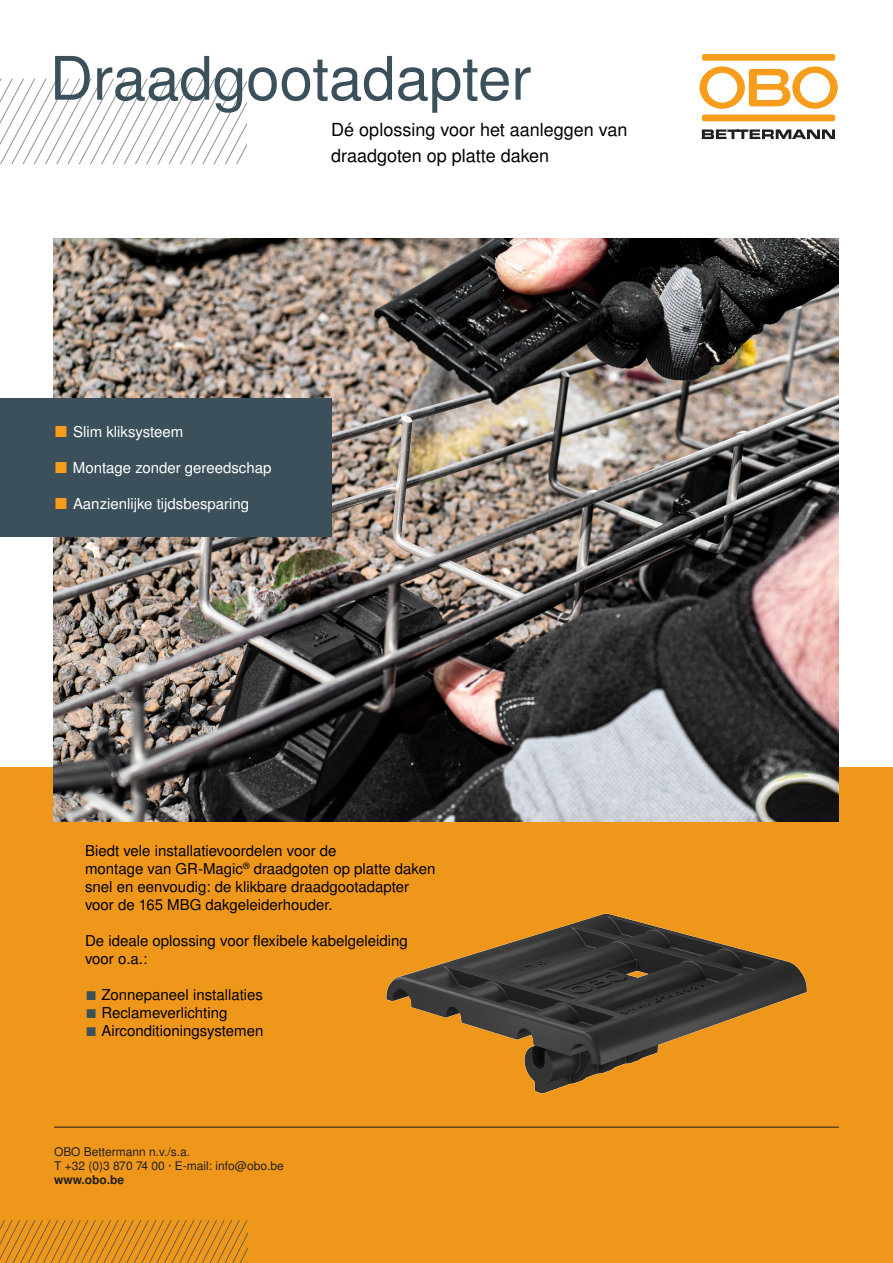
<style>
.page{position:relative;width:893px;height:1263px;background:#fff}
.page>*{position:absolute;margin:0;border:0;box-sizing:border-box;transform-origin:0 0}
.t1{font:60px "Nimbus San LOT";color:#3b505b}
.t2{font:18px "Nimbus San LOT";color:#000}
.t3{font:15px/18px "Nimbus San LOT";color:#000}
.t4{font:15px "Nimbus San LOT";color:#fff}
.t5{font:12px "Nimbus San LOT";color:#231f20}
.t6{font:700 12px "Nimbus San LOT";color:#231f20}
.s1{color:#f89c1c}
.s2{font-size:12px;color:#3b505b}
</style>
<div class="page">
<svg style="left:0;top:79px;width:247px;height:85px"></svg>
<div style="left:0;top:767px;width:893px;height:496px;background:#ef971b"></div>
<img style="left:54px;top:238px;width:785px;height:584px">
<div style="left:0;top:398px;width:331px;height:138px;background:#3b505b"></div>
<img style="left:347px;top:747px;width:492px;height:380px">
<div style="left:702px;top:115px;width:133px;height:6px;background:#f89c1c;border-radius:2px"></div>
<svg style="left:699px;top:66px;width:139px;height:43px"></svg>
<div style="left:702px;top:54px;width:133px;height:7px;background:#f89c1c;border-radius:2px"></div>
<svg style="left:702px;top:129px;width:133px;height:10px"></svg>
<hr style="left:54px;top:1127px;width:785px;height:1px;background:#231f20">
<svg style="left:0;top:1220px;width:248px;height:43px"></svg>
<p class="t1" style="left:50px;top:42px;width:483px">Draadgootadapter</p>
<p class="t2" style="left:331px;top:119px;width:298px">Dé oplossing voor het aanleggen van</p>
<p class="t2" style="left:331px;top:144px;width:219px">draadgoten op platte daken</p>
<p class="t4" style="left:54px;top:422px;width:131px"><span class="s1">■</span> Slim kliksysteem</p>
<p class="t4" style="left:54px;top:458px;width:219px"><span class="s1">■</span> Montage zonder gereedschap</p>
<p class="t4" style="left:54px;top:494px;width:197px"><span class="s1">■</span> Aanzienlijke tijdsbesparing</p>
<p class="t3" style="left:85px;top:842px;width:352px">Biedt vele installatievoordelen voor de<br>montage van GR-Magic<sup>®</sup> draadgoten op platte daken snel en eenvoudig: de klikbare draadgootadapter voor de 165 MBG dakgeleiderhouder.</p>
<p class="t3" style="left:85px;top:932px;width:324px">De ideale oplossing voor flexibele kabelgeleiding voor o.a.:</p>
<p class="t3" style="left:85px;top:986px;width:180px"><span class="s2">■</span> Zonnepaneel installaties</p>
<p class="t3" style="left:85px;top:1004px;width:144px"><span class="s2">■</span> Reclameverlichting</p>
<p class="t3" style="left:85px;top:1022px;width:180px"><span class="s2">■</span> Airconditioningsystemen</p>
<p class="t5" style="left:54px;top:1144px;width:138px">OBO Bettermann n.v./s.a.</p>
<p class="t5" style="left:54px;top:1158px;width:231px">T +32 (0)3 870 74 00 · E-mail: info@obo.be</p>
<p class="t6" style="left:54px;top:1173px;width:72px">www.obo.be</p>
</div>
